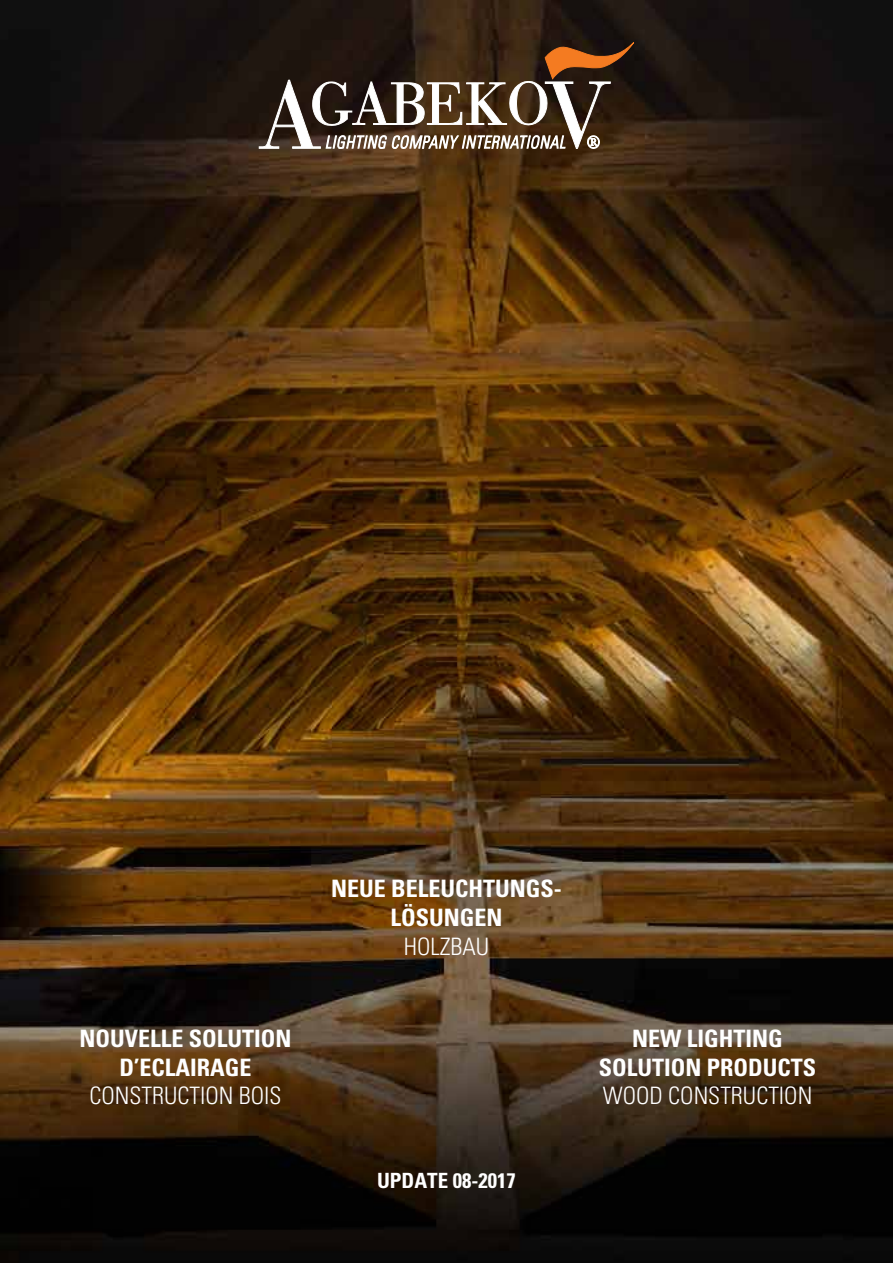
<style>
.page{position:relative;width:893px;height:1263px;background:#fff}
.page>*{position:absolute;margin:0;border:0;box-sizing:border-box;transform-origin:0 0}
.t1{font:700 condensed 24px/28.8px "Univers";color:#fff;text-align:center}
.t2{font:300 condensed 24px "Univers";color:#fff}
.t3{font:700 condensed 21px "Univers";color:#fff}
</style>
<div class="page">
<img style="left:0;top:0;width:893px;height:1263px">
<svg style="left:258px;top:42px;width:376px;height:107px;background:#5a483a"></svg>
<p class="t1" style="left:79px;top:1024px;width:213px">NOUVELLE SOLUTION<br>D’ECLAIRAGE</p>
<p class="t2" style="left:89px;top:1081px;width:193px">CONSTRUCTION BOIS</p>
<p class="t1" style="left:331px;top:874px;width:232px">NEUE BELEUCHTUNGS-<br>LÖSUNGEN</p>
<p class="t2" style="left:404px;top:932px;width:87px">HOLZBAU</p>
<p class="t3" style="left:377px;top:1167px;width:140px">UPDATE 08-2017</p>
<p class="t1" style="left:599px;top:1024px;width:219px">NEW LIGHTING<br>SOLUTION PRODUCTS</p>
<p class="t2" style="left:603px;top:1081px;width:211px">WOOD CONSTRUCTION</p>
</div>
